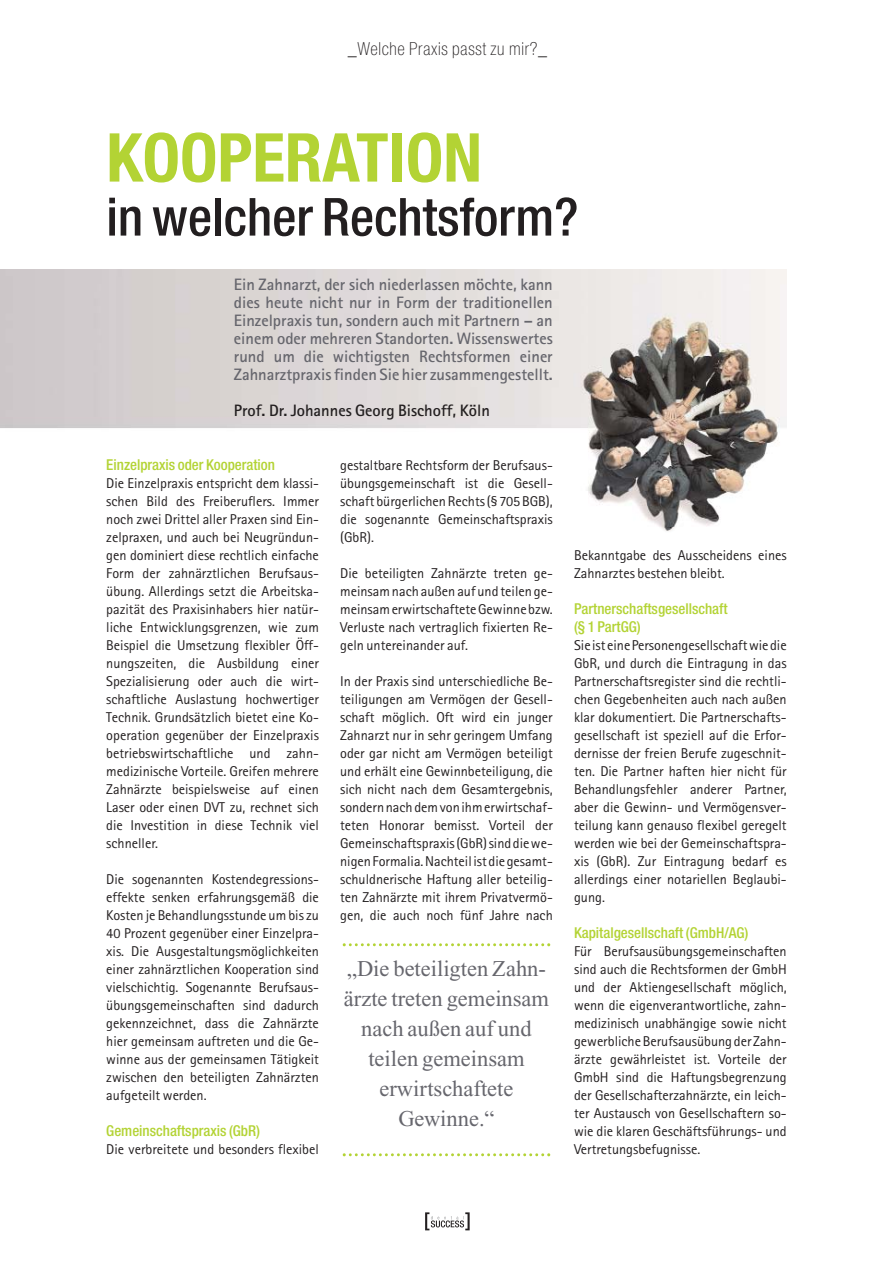
<style>
.page{position:relative;width:893px;height:1263px;background:#fff}
.page>*{position:absolute;margin:0;border:0;box-sizing:border-box;transform-origin:0 0}
.t1{font:700 condensed 67.5px "Helvetica Neue";color:#b3d334}
.t2{font:500 condensed 52.5px "Helvetica Neue";color:#231f20}
.t3{font:22.5px/30px "Times New Roman";color:#66666d;text-align:center}
.t4{font:100 condensed 18px "Helvetica Neue";letter-spacing:.04em;color:#231f20}
.t5{font:700 16.5px/18px "Rotis Sans Serif";color:#66666d;text-align:justify}
.t6{font:700 16.5px "Rotis Sans Serif";color:#231f20}
.t7{font:500 condensed 15px/18px "Helvetica Neue";color:#b3d334}
.t8{font:14.25px/18px "Rotis Sans Serif";color:#231f20;text-align:justify}
</style>
<div class="page">
<img style="left:0;top:269px;width:787px;height:262px">
<svg style="left:425px;top:1212px;width:45px;height:18px"></svg>
<svg style="left:343px;top:943px;width:207px;height:3px"></svg>
<svg style="left:343px;top:1153px;width:207px;height:3px"></svg>
<p class="t4" style="left:348px;top:43px;width:201px">_Welche Praxis passt zu mir?_</p>
<h1 class="t1" style="left:106px;top:133px;width:377px">KOOPERATION</h1>
<h2 class="t2" style="left:106px;top:198px;width:474px">in welcher Rechtsform?</h2>
<p class="t5" style="left:234px;top:277px;width:320px">Ein Zahnarzt, der sich niederlassen möchte, kann dies heute nicht nur in Form der traditionellen Einzel praxis tun, sondern auch mit Partnern – an einem oder mehreren Standorten. Wissenswertes rund um die wichtigs ten Rechtsformen einer Zahnarztpraxis finden Sie hier zusammengestellt.</p>
<p class="t6" style="left:234px;top:404px;width:258px">Prof. Dr. Johannes Georg Bischoff , Köln</p>
<p class="t7" style="left:106px;top:457px;width:170px">Einzelpraxis oder Kooperation</p>
<p class="t8" style="left:106px;top:475px;width:214px">Die Einzelpraxis entspricht dem klassi&shy;schen Bild des Freiberuf lers. Immer noch zwei Drittel aller Praxen sind Ein&shy;zelpraxen, und auch bei Neugründun&shy;gen dominiert diese rechtlich einfache Form der zahnärztlichen Berufsaus&shy;übung. Allerdings setzt die Arbeitska&shy;pazität des Praxis inhabers hier natür - liche Ent wick lungs grenzen, wie zum Beispiel die Um setzung flexibler Öff&shy;nungszeiten, die Aus bildung einer Speziali sierung oder auch die wirt&shy;schaftliche Aus lastung hochwertiger Technik. Grund sätzlich bietet eine Ko&shy;operation gegenüber der Ein zelpraxis betriebswirtschaftliche und zahn - medizinische Vorteile. Greifen mehrere Zahnärzte beispielsweise auf einen Laser oder einen DVT zu, rechnet sich die Investition in diese Technik viel schneller.</p>
<p class="t8" style="left:106px;top:871px;width:214px">Die sogenannten Kostende gressions - effekte senken erfahrungsgemäß die Kosten je Behandlungsstunde um bis zu 40 Prozent gegenüber einer Einzelpra&shy;xis. Die Aus ge staltungs möglich keiten einer zahn ärztlichen Kooperation sind vielschichtig. Sogenannte Berufsaus - übungs gemein schaften sind dadurch gekennzeichnet, dass die Zahnärzte hier gemeinsam auftreten und die Ge&shy;winne aus der gemeinsamen Tätigkeit zwischen den beteiligten Zahnärzten aufgeteilt werden.</p>
<p class="t7" style="left:106px;top:1123px;width:155px">Gemeinschaftspraxis (GbR)</p>
<p class="t8" style="left:106px;top:1141px;width:214px">Die verbreitete und besonders flexibel</p>
<p class="t8" style="left:340px;top:457px;width:214px">gestaltbare Rechtsform der Berufs aus - übungs gemein schaft ist die Gesell&shy;schaft bürgerlichen Rechts (§ 705 BGB), die sogenannte Gemeinschafts praxis (GbR).</p>
<p class="t8" style="left:340px;top:565px;width:214px">Die beteiligten Zahnärzte treten ge&shy;meinsam nach außen auf und teilen ge&shy;meinsam erwirtschaftete Gewinne bzw.<br>Verluste nach vertraglich fixierten Re&shy;geln untereinander auf.</p>
<p class="t8" style="left:340px;top:673px;width:214px">In der Pra xis sind unterschiedliche Be&shy;teiligungen am Vermögen der Gesell&shy;schaft möglich. Oft wird ein junger Zahnarzt nur in sehr geringem Umfang oder gar nicht am Vermögen beteiligt und erhält eine Gewinnbeteiligung, die sich nicht nach dem Gesamtergebnis, sondern nach dem von ihm erwirtschaf&shy;teten Honorar bemisst. Vorteil der Gemeinschaftspraxis (GbR) sind die we&shy;nigen Formalia. Nachteil ist die gesamt&shy;schuldnerische Haftung aller beteilig&shy;ten Zahnärzte mit ihrem Privatvermö&shy;gen, die auch noch fünf Jahre nach</p>
<h3 class="t3" style="left:344px;top:956px;width:207px">„Die beteiligten Zahn&shy;ärzte treten gemeinsam nach außen auf und teilen gemeinsam erwirtschaftete<br>Gewinne.“</h3>
<p class="t8" style="left:574px;top:547px;width:214px">Bekanntgabe des Ausscheidens eines<br>Zahnarztes bestehen bleibt.</p>
<p class="t7" style="left:574px;top:601px;width:155px">Partnerschaftsgesellschaft (§ 1 PartGG)</p>
<p class="t8" style="left:574px;top:637px;width:214px">Sie ist eine Personengesellschaft wie die GbR, und durch die Eintragung in das Partner schaftsregister sind die rechtli&shy;chen Gegeben heiten auch nach außen klar dokumentiert. Die Partnerschafts&shy;gesellschaft ist speziell auf die Erfor&shy;dernisse der freien Berufe zugeschnit&shy;ten. Die Partner haften hier nicht für Behandlungs fehler anderer Partner, aber die Gewinn- und Vermögensver&shy;teilung kann genauso flexibel geregelt werden wie bei der Gemeinschaftspra&shy;xis (GbR). Zur Eintragung bedarf es allerdings einer notariellen Beglaubi&shy;gung.</p>
<p class="t7" style="left:574px;top:925px;width:176px">Kapitalgesellschaft (GmbH/AG)</p>
<p class="t8" style="left:574px;top:943px;width:214px">Für Berufsausübungsgemeinschaften sind auch die Rechtsformen der GmbH und der Aktiengesellschaft möglich, wenn die eigenverantwortliche, zahn&shy;medizinisch unabhängige sowie nicht gewerbliche Berufsausübung der Zahn&shy;ärzte gewährleistet ist. Vorteile der GmbH sind die Haftungsbegrenzung der Gesell schafter zahnärzte, ein leich - ter Aus tausch von Gesellschaftern so&shy;wie die klaren Geschäfts führungs- und Ver tretungs befug nisse.</p>
</div>
